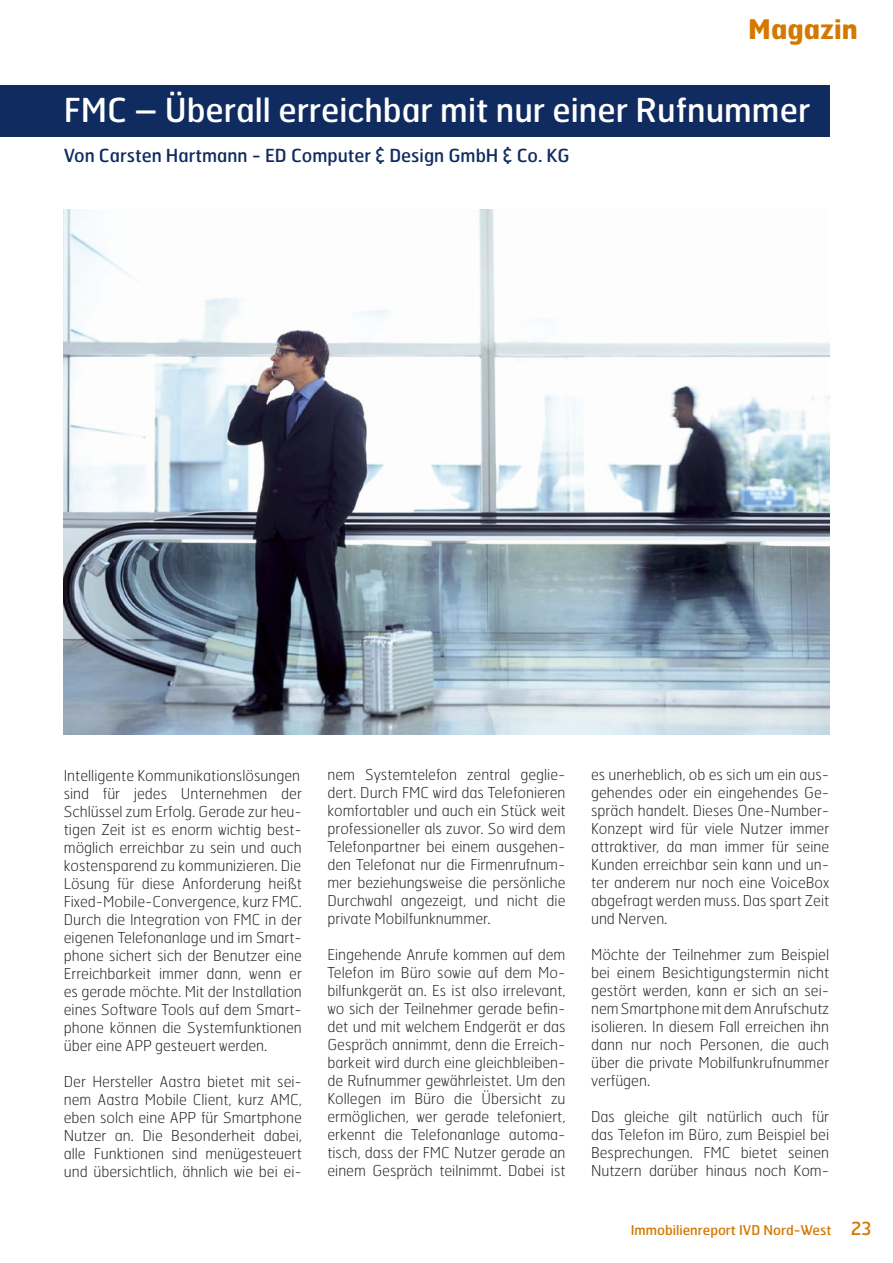
<style>
.page{position:relative;width:893px;height:1263px;background:#fff}
.page>*{position:absolute;margin:0;border:0;box-sizing:border-box;transform-origin:0 0}
.t1{font:33px "Hermes";color:#fff}
.t2{font:700 27px "Hermes";color:#d47800}
.t3{font:18px "Hermes";color:#102b60}
.t4{font:100 15px/18px "Hermes";color:#212125;text-align:justify}
.t5{font:13.5px "Hermes";color:#d47800}
.s1{font-size:18px}
</style>
<div class="page">
<div style="left:0;top:85px;width:829px;height:51px;background:#102b60"></div>
<img style="left:64px;top:209px;width:765px;height:525px">
<p class="t2" style="left:748px;top:12px;width:111px">Magazin</p>
<p class="t1" style="left:64px;top:89px;width:748px">FMC – Überall erreichbar mit nur einer Rufnummer</p>
<p class="t3" style="left:64px;top:144px;width:507px">Von Carsten Hartmann - ED Computer &amp; Design GmbH &amp; Co. KG</p>
<p class="t4" style="left:64px;top:766px;width:238px">Intelligente Kommunikationslösungen</p>
<p class="t4" style="left:64px;top:784px;width:240px">sind für jedes Unternehmen der Schlüssel zum Erfolg. Gerade zur heu&shy;tigen Zeit ist es enorm wichtig best&shy;möglich erreichbar zu sein und auch kostensparend zu kommunizieren. Die</p>
<p class="t4" style="left:64px;top:874px;width:240px">Lösung für diese Anforderung heißt<br>Fixed-Mobile-Convergence, kurz FMC.</p>
<p class="t4" style="left:64px;top:910px;width:240px">Durch die Integration von FMC in der eigenen Telefonanlage und im Smart&shy;phone sichert sich der Benutzer eine Erreichbarkeit immer dann, wenn er es gerade möchte. Mit der Installation eines Software Tools auf dem Smart&shy;phone können die Systemfunktionen über eine APP gesteuert werden.</p>
<p class="t4" style="left:64px;top:1072px;width:240px">Der Hersteller Aastra bietet mit sei&shy;nem Aastra Mobile Client, kurz AMC, eben solch eine APP für Smartphone Nutzer an. Die Besonderheit dabei, alle Funktionen sind menügesteuert und übersichtlich, ähnlich wie bei ei-</p>
<p class="t4" style="left:327px;top:765px;width:240px">nem Systemtelefon zentral geglie&shy;dert. Durch FMC wird das Telefonieren komfortabler und auch ein Stück weit professioneller als zuvor. So wird dem Telefonpartner bei einem ausgehen&shy;den Telefonat nur die Firmenrufnum&shy;mer beziehungsweise die persönliche Durchwahl angezeigt, und nicht die private Mobilfunknummer.</p>
<p class="t4" style="left:327px;top:945px;width:240px">Eingehende Anrufe kommen auf dem Telefon im Büro sowie auf dem Mo&shy;bilfunkgerät an. Es ist also irrelevant, wo sich der Teilnehmer gerade befin&shy;det und mit welchem Endgerät er das Gespräch annimmt, denn die Erreich&shy;barkeit wird durch eine gleichbleiben&shy;de Rufnummer gewährleistet. Um den Kollegen im Büro die Übersicht zu ermöglichen, wer gerade telefoniert, erkennt die Telefonanlage automa&shy;tisch, dass der FMC Nutzer gerade an einem Gespräch teilnimmt. Dabei ist</p>
<p class="t4" style="left:591px;top:765px;width:240px">es unerheblich, ob es sich um ein aus&shy;gehendes oder ein eingehendes Ge&shy;spräch handelt. Dieses One-Number-Konzept wird für viele Nutzer immer attraktiver, da man immer für seine Kunden erreichbar sein kann und un&shy;ter anderem nur noch eine VoiceBox abgefragt werden muss. Das spart Zeit und Nerven.</p>
<p class="t4" style="left:591px;top:945px;width:240px">Möchte der Teilnehmer zum Beispiel bei einem Besichtigungstermin nicht gestört werden, kann er sich an sei&shy;nem Smartphone mit dem Anrufschutz isolieren. In diesem Fall erreichen ihn dann nur noch Personen, die auch über die private Mobilfunkrufnummer verfügen.</p>
<p class="t4" style="left:591px;top:1107px;width:240px">Das gleiche gilt natürlich auch für das Telefon im Büro, zum Beispiel bei Besprechungen. FMC bietet seinen Nutzern darüber hinaus noch Kom-</p>
<p class="t5" style="left:631px;top:1222px;width:242px">Immobilienreport IVD Nord-West <span class="s1">23</span></p>
</div>
